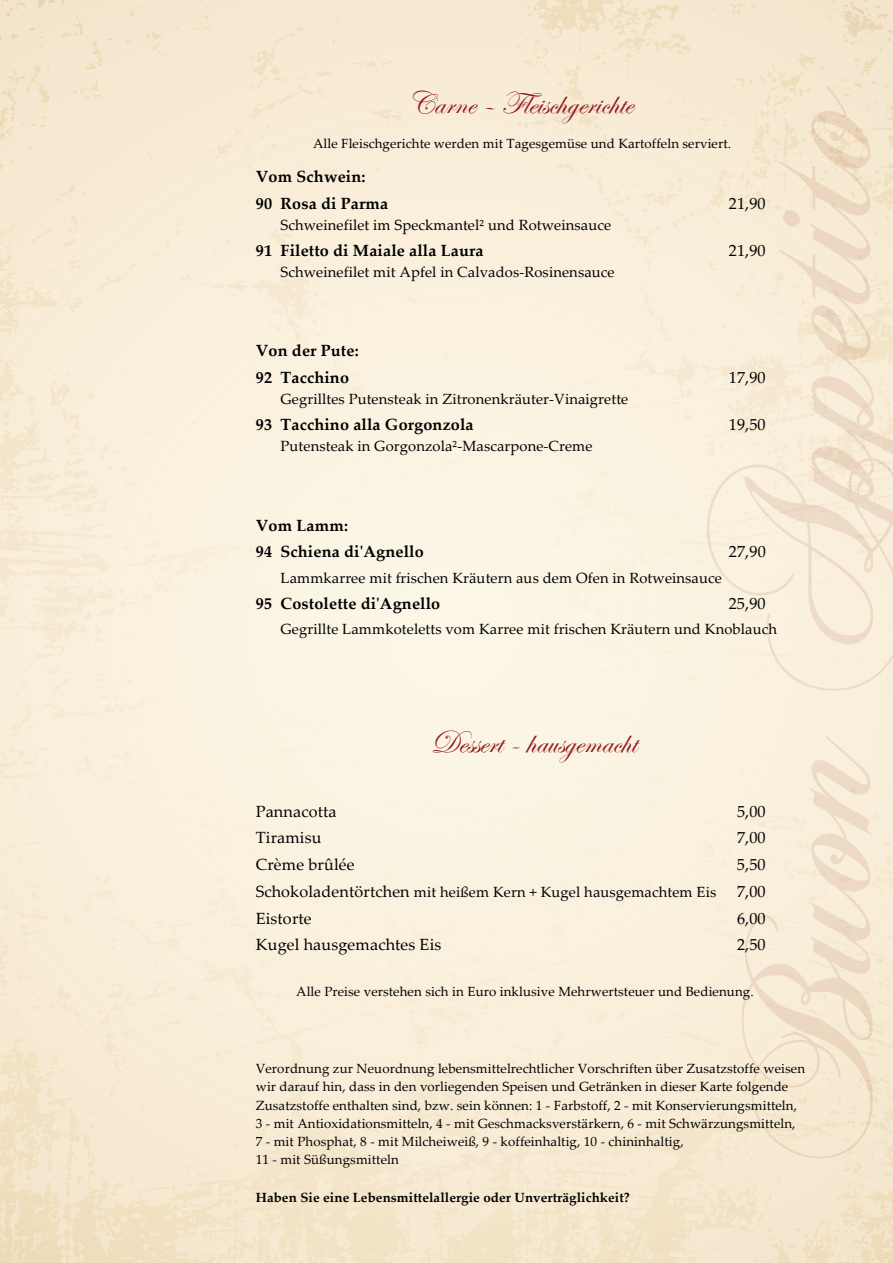
<style>
.page{position:relative;width:893px;height:1263px;background:#fff}
.page>*{position:absolute;margin:0;border:0;box-sizing:border-box;transform-origin:0 0}
.t1{font:32.7px "Edwardian Script ITC";color:#94191d}
.t2{font:700 16.2px/26.5px "Palatino Linotype";letter-spacing:.01em;color:#000001}
.t3{font:16.2px "Palatino Linotype";letter-spacing:.01em;color:#000001}
.t4{font:14.7px "Palatino Linotype";letter-spacing:.01em;color:#000001}
.t5{font:13.35px/18.1px "Palatino Linotype";letter-spacing:.005em;color:#000001}
.t6{font:700 13.35px "Palatino Linotype";letter-spacing:.005em;color:#000001}
.s1{font-size:16.2px}
</style>
<div class="page">
<img style="left:0;top:0;width:893px;height:1263px">
<svg style="left:707px;top:85px;width:186px;height:1073px;fill:#f8edd8"></svg>
<h1 class="t1" style="left:407px;top:86px;width:227px">Carne – Fleischgerichte</h1>
<p class="t5" style="left:313px;top:133px;width:420px">Alle Fleischgerichte werden mit Tagesgemüse und Kartoffeln serviert.</p>
<p class="t2" style="left:256px;top:163px;width:134px">Vom Schwein:<br>90 Rosa di Parma</p>
<p class="t3" style="left:729px;top:192px;width:38px">21,90</p>
<p class="t4" style="left:280px;top:215px;width:332px">Schweinefilet im Speckmantel² und Rotweinsauce</p>
<p class="t2" style="left:256px;top:237px;width:229px">91 Filetto di Maiale alla Laura</p>
<p class="t3" style="left:729px;top:239px;width:38px">21,90</p>
<p class="t4" style="left:280px;top:261px;width:336px">Schweinefilet mit Apfel in Calvados-Rosinensauce</p>
<p class="t2" style="left:256px;top:337px;width:104px">Von der Pute:<br>92 Tacchino</p>
<p class="t3" style="left:729px;top:366px;width:38px">17,90</p>
<p class="t4" style="left:280px;top:389px;width:349px">Gegrilltes Putensteak in Zitronenkräuter-Vinaigrette</p>
<p class="t2" style="left:256px;top:411px;width:219px">93 Tacchino alla Gorgonzola</p>
<p class="t3" style="left:729px;top:413px;width:38px">19,50</p>
<p class="t4" style="left:280px;top:436px;width:314px">Putensteak in Gorgonzola²-Mascarpone-Creme</p>
<p class="t2" style="left:256px;top:511px;width:170px">Vom Lamm:<br>94 Schiena di'Agnello</p>
<p class="t3" style="left:729px;top:540px;width:38px">27,90</p>
<p class="t4" style="left:280px;top:567px;width:443px">Lammkarree mit frischen Kräutern aus dem Ofen in Rotweinsauce</p>
<p class="t2" style="left:256px;top:589px;width:186px">95 Costolette di'Agnello</p>
<p class="t3" style="left:729px;top:592px;width:38px">25,90</p>
<p class="t4" style="left:280px;top:619px;width:498px">Gegrillte Lammkoteletts vom Karree mit frischen Kräutern und Knoblauch</p>
<h1 class="t1" style="left:431px;top:724px;width:207px">Dessert - hausgemacht</h1>
<p class="t3" style="left:256px;top:800px;width:82px">Pannacotta</p>
<p class="t3" style="left:737px;top:800px;width:30px">5,00</p>
<p class="t3" style="left:256px;top:826px;width:67px">Tiramisu</p>
<p class="t3" style="left:737px;top:826px;width:30px">7,00</p>
<p class="t3" style="left:256px;top:853px;width:100px">Crème brûlée</p>
<p class="t3" style="left:737px;top:853px;width:30px">5,50</p>
<p class="t4" style="left:256px;top:881px;width:462px"><span class="s1">Schokoladentörtchen</span> mit heißem Kern + Kugel hausgemachtem Eis</p>
<p class="t3" style="left:737px;top:880px;width:30px">7,00</p>
<p class="t3" style="left:256px;top:906px;width:57px">Eistorte</p>
<p class="t3" style="left:737px;top:906px;width:30px">6,00</p>
<p class="t3" style="left:256px;top:933px;width:187px">Kugel hausgemachtes Eis</p>
<p class="t3" style="left:737px;top:933px;width:30px">2,50</p>
<p class="t5" style="left:296px;top:982px;width:459px">Alle Preise verstehen sich in Euro inklusive Mehrwertsteuer und Bedienung.</p>
<p class="t5" style="left:256px;top:1059px;width:551px">Verordnung zur Neuordnung lebensmittelrechtlicher Vorschriften über Zusatzstoffe weisen wir darauf hin, dass in den vorliegenden Speisen und Getränken in dieser Karte folgende Zusatzstoffe enthalten sind, bzw. sein können: 1 - Farbstoff, 2 - mit Konservierungsmitteln, 3 - mit Antioxidationsmitteln, 4 - mit Geschmacksverstärkern, 6 - mit Schwärzungsmitteln, 7 - mit Phosphat, 8 - mit Milcheiweiß, 9 - koffeinhaltig, 10 - chininhaltig,<br>11 - mit Süßungsmitteln</p>
<p class="t6" style="left:256px;top:1188px;width:376px">Haben Sie eine Lebensmittelallergie oder Unverträglichkeit?</p>
</div>
